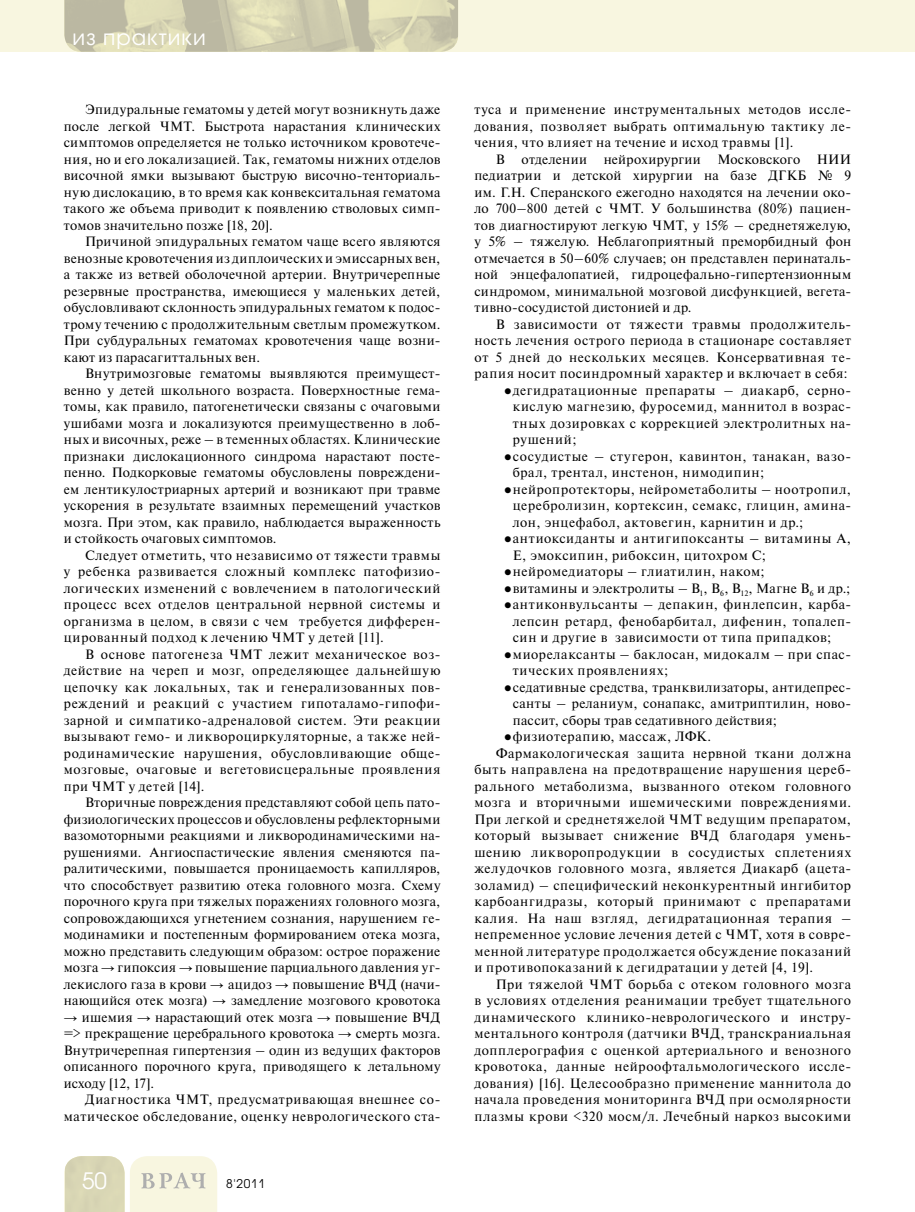
<style>
.page{position:relative;width:915px;height:1212px;background:#fff}
.page>*{position:absolute;margin:0;border:0;box-sizing:border-box;transform-origin:0 0}
.t1{font:22.5px "Avant Garde Gothic C";color:#fff}
.t2{font:21px "Avant Garde Gothic C";letter-spacing:.05em;color:#fff}
.t3{font:13.5px/16.5px "Newton C";letter-spacing:.045em;color:#000;text-align:justify}
.t4{font:12px "Avant Garde Gothic C";color:#000}
.s1{font-family:"Arial"}
</style>
<div class="page">
<div style="left:65px;top:1156px;width:59px;height:56px;background:#d9d6b5"></div>
<svg style="left:130px;top:1156px;width:87px;height:56px;background:#f2f0dd"></svg>
<div style="left:0;top:0;width:914px;height:51px;background:#f8f6e0"></div>
<img style="left:64px;top:0;width:394px;height:52px">
<h2 class="t2" style="left:72px;top:25px;width:135px">из практики</h2>
<p class="t3" style="left:64px;top:101px;width:378px;text-indent:21px">Эпидуральные гематомы у детей могут возникнуть даже после легкой ЧМТ. Быстрота нарастания клинических симптомов определяется не только источником кровотече&shy;ния, но и его локализацией. Так, гематомы нижних отделов височной ямки вызывают быструю височно-тенториаль&shy;ную дислокацию, в то время как конвекситальная гематома такого же объема приводит к появлению стволовых симп&shy;томов значительно позже [18, 20].</p>
<p class="t3" style="left:64px;top:233px;width:378px;text-indent:21px">Причиной эпидуральных гематом чаще всего являются венозные кровотечения из диплоических и эмиссарных вен, а также из ветвей оболочечной артерии. Внутричерепные резервные пространства, имеющиеся у маленьких детей, обусловливают склонность эпидуральных гематом к подос&shy;трому течению с продолжительным светлым промежутком.<br>При субдуральных гематомах кровотечения чаще возни&shy;кают из парасагиттальных вен.</p>
<p class="t3" style="left:64px;top:365px;width:378px;text-indent:21px">Внутримозговые гематомы выявляются преимущест&shy;венно у детей школьного возраста. Поверхностные гема&shy;томы, как правило, патогенетически связаны с очаговыми ушибами мозга и локализуются преимущественно в лоб&shy;ных и височных, реже – в теменных областях. Клинические признаки дислокационного синдрома нарастают посте&shy;пенно. Подкорковые гематомы обусловлены повреждени&shy;ем лентикулостриарных артерий и возникают при травме ускорения в результате взаимных перемещений участков мозга. При этом, как правило, наблюдается выраженность и стойкость очаговых симптомов.</p>
<p class="t3" style="left:64px;top:547px;width:378px;text-indent:21px">Следует отметить, что независимо от тяжести травмы у ребенка развивается сложный комплекс патофизио&shy;логических изменений с вовлечением в патологический процесс всех отделов центральной нервной системы и организма в целом, в связи с чем требуется дифферен&shy;цированный подход к лечению ЧМТ у детей [11].</p>
<p class="t3" style="left:64px;top:646px;width:378px;text-indent:21px">В основе патогенеза ЧМТ лежит механическое воз&shy;действие на череп и мозг, определяющее дальнейшую цепочку как локальных, так и генерализованных пов&shy;реждений и реакций с участием гипоталамо-гипофи&shy;зарной и симпатико-адреналовой систем. Эти реакции вызывают гемо- и ликвороциркуляторные, а также ней&shy;родинамические нарушения, обусловливающие обще&shy;мозговые, очаговые и вегетовисцеральные проявления при ЧМТ у детей [14].</p>
<p class="t3" style="left:64px;top:794px;width:378px;text-indent:21px">Вторичные повреждения представляют собой цепь пато&shy;физиологических процессов и обусловлены рефлекторными вазомоторными реакциями и ликвородинамическими на&shy;рушениями. Ангиоспастические явления сменяются па&shy;ралитическими, повышается проницаемость капилляров, что способствует развитию отека головного мозга. Схему порочного круга при тяжелых поражениях головного мозга, сопровождающихся угнетением сознания, нарушением ге&shy;модинамики и постепенным формированием отека мозга, можно представить следующим образом: острое поражение мозга <span class="s1">→</span> гипоксия <span class="s1">→</span> повышение парциального давления уг&shy;лекислого газа в крови <span class="s1">→</span> ацидоз <span class="s1">→</span> повышение ВЧД (начи&shy;нающийся отек мозга) <span class="s1">→</span> замедление мозгового кровотока</p>
<p class="t3" style="left:64px;top:1009px;width:378px"><span class="s1">→</span> ишемия <span class="s1">→</span> нарастающий отек мозга <span class="s1">→</span> повышение ВЧД =&gt; прекращение церебрального кровотока <span class="s1">→</span> смерть мозга.<br>Внутричерепная гипертензия – один из ведущих факторов описанного порочного круга, приводящего к летальному исходу [12, 17].</p>
<p class="t3" style="left:64px;top:1091px;width:378px;text-align:right">Диагностика ЧМТ, предусматривающая внешнее со&shy;матическое обследование, оценку неврологического ста-</p>
<h1 class="t1" style="left:82px;top:1168px;width:26px">50</h1>
<p class="t4" style="left:226px;top:1177px;width:40px">8'2011</p>
<p class="t3" style="left:474px;top:101px;width:378px">туса и применение инструментальных методов иссле&shy;дования, позволяет выбрать оптимальную тактику ле&shy;чения, что влияет на течение и исход травмы [1].</p>
<p class="t3" style="left:474px;top:151px;width:378px;text-indent:21px">В отделении нейрохирургии Московского НИИ педиатрии и детской хирургии на базе ДГКБ № 9 им. Г.Н. Сперанского ежегодно находятся на лечении око&shy;ло 700–800 детей с ЧМТ. У большинства (80%) пациен&shy;тов диагностируют легкую ЧМТ, у 15% – среднетяжелую, у 5% – тяжелую. Неблагоприятный преморбидный фон отмечается в 50–60% случаев; он представлен перинаталь&shy;ной энцефалопатией, гидроцефально-гипертензионным синдромом, минимальной мозговой дисфункцией, вегета&shy;тивно-сосудистой дистонией и др.</p>
<p class="t3" style="left:474px;top:316px;width:378px;text-indent:21px">В зависимости от тяжести травмы продолжитель&shy;ность лечения острого периода в стационаре составляет от 5 дней до нескольких месяцев. Консервативная те&shy;рапия носит посиндромный характер и включает в себя:</p>
<p class="t3" style="left:512px;top:382px;width:340px;text-indent:-9px">•дегидратационные препараты – диакарб, серно&shy;кислую магнезию, фуросемид, маннитол в возрас&shy;тных дозировках с коррекцией электролитных на&shy;рушений;</p>
<p class="t3" style="left:512px;top:448px;width:340px;text-indent:-9px">•сосудистые – стугерон, кавинтон, танакан, вазо&shy;брал, трентал, инстенон, нимодипин;</p>
<p class="t3" style="left:512px;top:481px;width:340px;text-indent:-9px">•нейропротекторы, нейрометаболиты – ноотропил, церебролизин, кортексин, семакс, глицин, амина&shy;лон, энцефабол, актовегин, карнитин и др.;</p>
<p class="t3" style="left:512px;top:530px;width:339px;text-indent:-9px">•антиоксиданты и антигипоксанты – витамины А,<br>Е, эмоксипин, рибоксин, цитохром С;</p>
<p class="t3" style="left:504px;top:563px;width:262px">•нейромедиаторы – глиатилин, наком;</p>
<p class="t3" style="left:504px;top:580px;width:347px">•витамины и электролиты – В<sub>1</sub>, В<sub>6</sub>, В<sub>12</sub>, Магне В<sub>6</sub> и др.;</p>
<p class="t3" style="left:512px;top:596px;width:340px;text-indent:-9px">•антиконвульсанты – депакин, финлепсин, карба&shy;лепсин ретард, фенобарбитал, дифенин, топалеп&shy;син и другие в зависимости от типа припадков;</p>
<p class="t3" style="left:512px;top:646px;width:340px;text-indent:-9px">•миорелаксанты – баклосан, мидокалм – при спас&shy;тических проявлениях;</p>
<p class="t3" style="left:512px;top:679px;width:340px;text-indent:-9px">•седативные средства, транквилизаторы, антидепрес&shy;санты – реланиум, сонапакс, амитриптилин, ново&shy;пассит, сборы трав седативного действия;</p>
<p class="t3" style="left:504px;top:728px;width:208px">•физиотерапию, массаж, ЛФК.</p>
<p class="t3" style="left:495px;top:745px;width:357px">Фармакологическая защита нервной ткани должна</p>
<p class="t3" style="left:474px;top:761px;width:378px">быть направлена на предотвращение нарушения цереб-</p>
<p class="t3" style="left:474px;top:778px;width:378px">рального метаболизма, вызванного отеком головного</p>
<p class="t3" style="left:474px;top:794px;width:378px">мозга и вторичными ишемическими повреждениями.</p>
<p class="t3" style="left:474px;top:811px;width:378px">При легкой и среднетяжелой ЧМТ ведущим препаратом,</p>
<p class="t3" style="left:474px;top:827px;width:378px">который вызывает снижение ВЧД благодаря умень-</p>
<p class="t3" style="left:474px;top:844px;width:378px">шению ликворопродукции в сосудистых сплетениях</p>
<p class="t3" style="left:474px;top:860px;width:378px">желудочков головного мозга, является Диакарб (ацета-</p>
<p class="t3" style="left:474px;top:877px;width:378px">золамид) – специфический неконкурентный ингибитор</p>
<p class="t3" style="left:474px;top:893px;width:378px">карбоангидразы, который принимают с препаратами</p>
<p class="t3" style="left:474px;top:910px;width:378px">калия. На наш взгляд, дегидратационная терапия –</p>
<p class="t3" style="left:474px;top:926px;width:378px">непременное условие лечения детей с ЧМТ, хотя в совре-</p>
<p class="t3" style="left:474px;top:943px;width:378px">менной литературе продолжается обсуждение показаний</p>
<p class="t3" style="left:474px;top:959px;width:340px">и противопоказаний к дегидратации у детей [4, 19].</p>
<p class="t3" style="left:495px;top:976px;width:357px">При тяжелой ЧМТ борьба с отеком головного мозга</p>
<p class="t3" style="left:474px;top:992px;width:378px">в условиях отделения реанимации требует тщательного</p>
<p class="t3" style="left:474px;top:1009px;width:378px">динамического клинико-неврологического и инстру-</p>
<p class="t3" style="left:474px;top:1025px;width:378px">ментального контроля (датчики ВЧД, транскраниальная</p>
<p class="t3" style="left:474px;top:1042px;width:378px">допплерография с оценкой артериального и венозного</p>
<p class="t3" style="left:474px;top:1058px;width:378px">кровотока, данные нейроофтальмологического иссле-</p>
<p class="t3" style="left:474px;top:1075px;width:378px">дования) [16]. Целесообразно применение маннитола до</p>
<p class="t3" style="left:474px;top:1091px;width:378px">начала проведения мониторинга ВЧД при осмолярности</p>
<p class="t3" style="left:474px;top:1108px;width:378px">плазмы крови &lt;320 мосм/л. Лечебный наркоз высокими</p>
</div>
